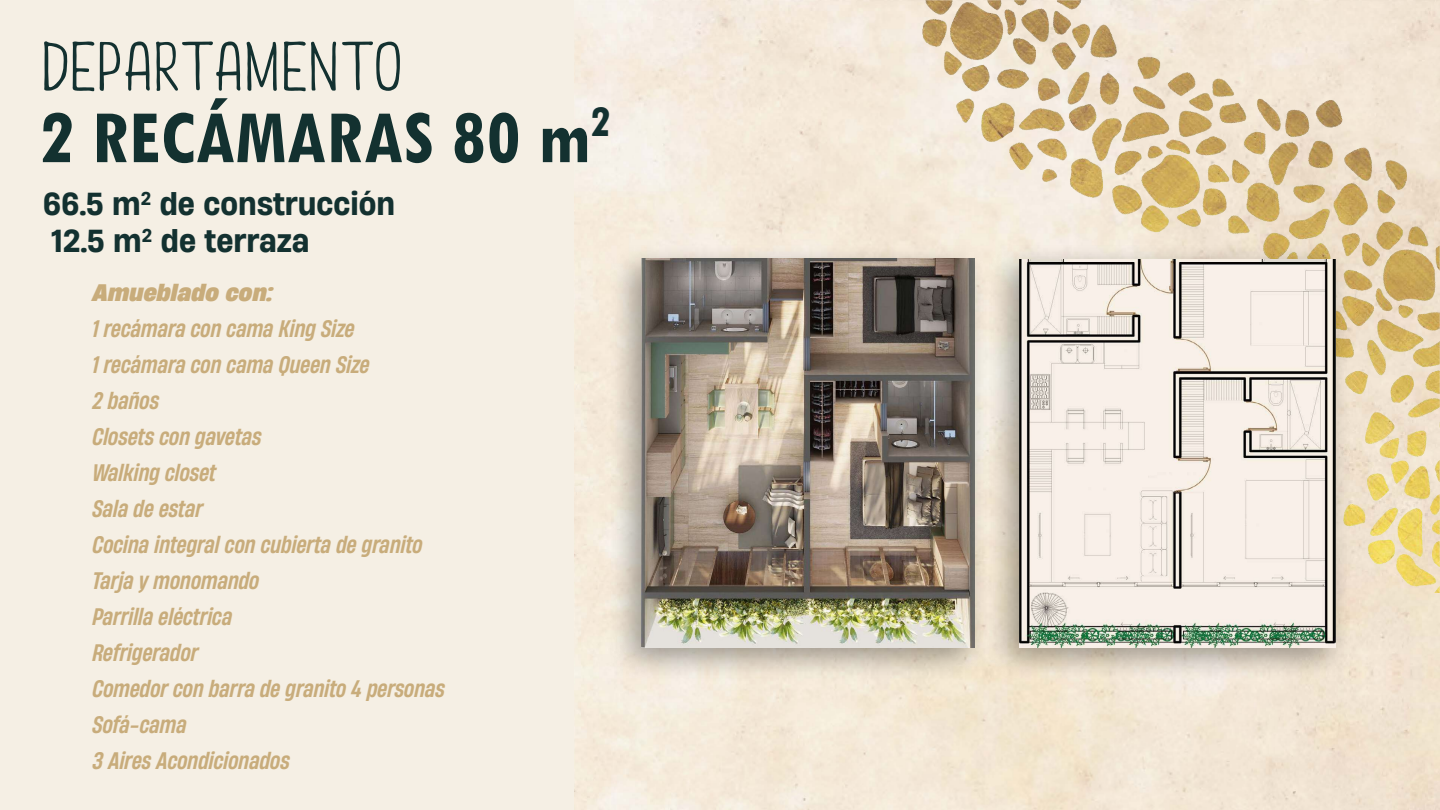
<style>
.page{position:relative;width:1440px;height:810px;background:#fff}
.page>*{position:absolute;margin:0;border:0;box-sizing:border-box;transform-origin:0 0}
.t1{font:700 condensed 79.5px "Tw Cen";color:#133130}
.t2{font:700 75px "Jamie Woods";color:#133130}
.t3{font:500 30px/37.5px "Heading Now 65";color:#133130}
.t4{font:italic 500 22.5px/36px "Heading Now 55";color:#c8ac7b}
.t5{font:italic 800 22.5px "Heading Now 67";color:#c8ac7b}
</style>
<div class="page">
<img style="left:574px;top:0;width:866px;height:810px">
<img style="left:904px;top:0;width:536px;height:592px">
<div style="left:607px;top:242px;width:384px;height:440px;background:#000;opacity:.35"></div>
<img style="left:641px;top:259px;width:333px;height:389px">
<div style="left:985px;top:243px;width:367px;height:439px;background:#000;opacity:.35"></div>
<img style="left:1019px;top:259px;width:317px;height:388px">
<div style="left:0;top:0;width:574px;height:810px;background:#f5efe4"></div>
<h2 class="t2" style="left:44px;top:29px;width:364px">DEPARTAMENTO</h2>
<h1 class="t1" style="left:39px;top:89px;width:573px">2 RECÁMARAS 80 m<sup>2</sup></h1>
<h3 class="t3" style="left:43px;top:184px;width:353px">66.5 m<sup>2</sup> de construcción<br>12.5 m<sup>2</sup> de terraza</h3>
<p class="t5" style="left:92px;top:275px;width:182px">Amueblado con:</p>
<p class="t4" style="left:92px;top:310px;width:354px">1 recámara con cama King Size<br>1 recámara con cama Queen Size<br>2 baños<br>Closets con gavetas<br>Walking closet<br>Sala de estar<br>Cocina integral con cubierta de granito<br>Tarja y monomando<br>Parrilla eléctrica<br>Refrigerador<br>Comedor con barra de granito 4 personas<br>Sofá-cama<br>3 Aires Acondicionados</p>
</div>
